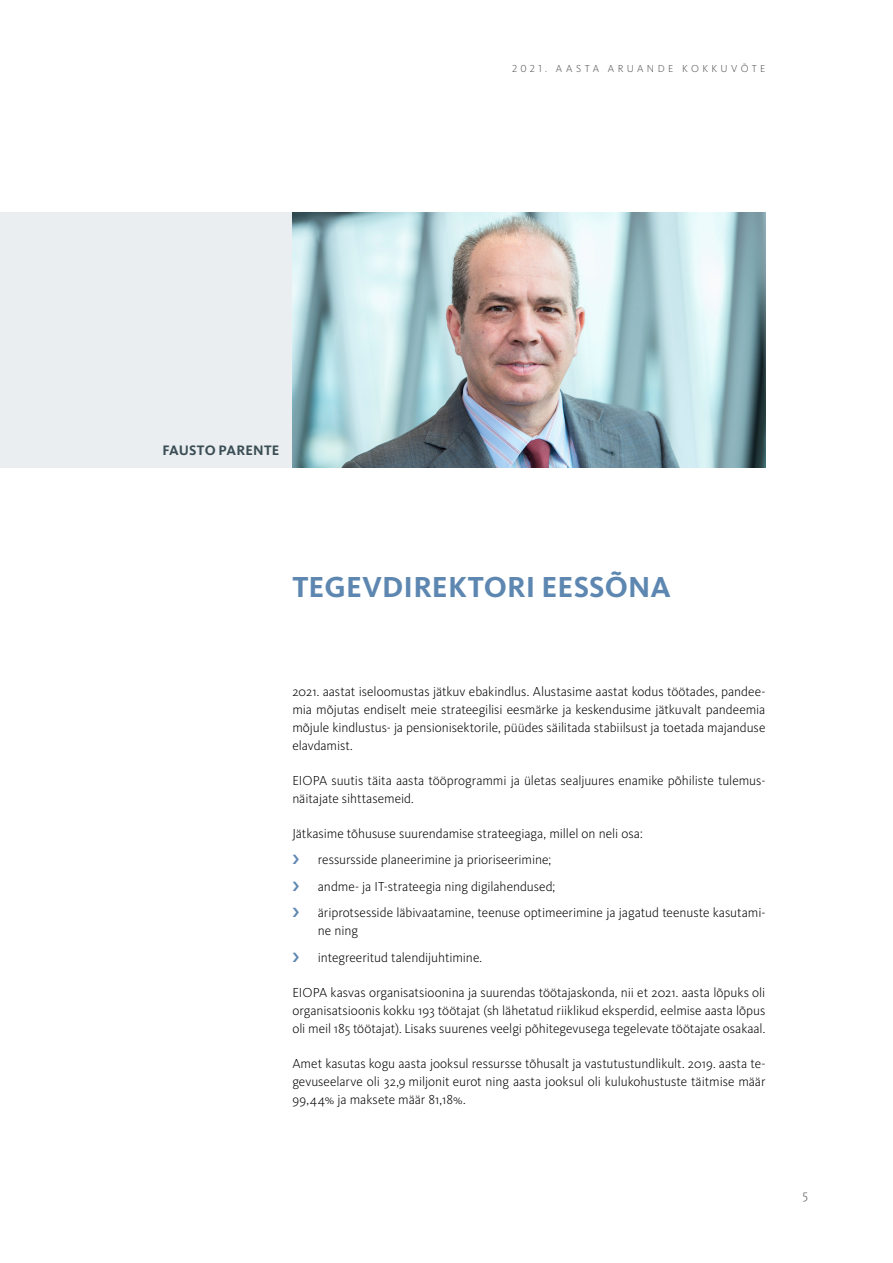
<style>
.page{position:relative;width:893px;height:1263px;background:#fff}
.page>*{position:absolute;margin:0;border:0;box-sizing:border-box;transform-origin:0 0}
.T1{font:700 30px "Kievit Pro";color:#5d87b1}
.name{font:700 14.25px "Kievit Pro";letter-spacing:.015em;color:#3a4d55}
.body{font:300 13.5px/18px "Kievit Pro";letter-spacing:-.005em;color:#000;text-align:justify}
.t1{font:300 13.5px "Kievit Pro";color:#575756}
.t2{font:300 10.5px "Kievit Pro";letter-spacing:.325em;color:#575756}
</style>
<div class="page">
<div style="left:0;top:213px;width:298px;height:255px;background:#eaeef0"></div>
<img style="left:292px;top:213px;width:473px;height:255px">
<p class="t2" style="left:512px;top:62px;width:255px">2021. AASTA ARUANDE KOKKUVÕTE</p>
<p class="name" style="left:162px;top:442px;width:119px">FAUSTO PARENTE</p>
<p class="T1" style="left:292px;top:569px;width:380px">TEGEVDIREKTORI EESSÕNA</p>
<p class="body" style="left:292px;top:682px;width:475px">2021. aastat iseloomustas jätkuv ebakindlus. Alustasime aastat kodus töötades, pandee&shy;mia mõjutas endiselt meie strateegilisi eesmärke ja keskendusime jätkuvalt pandeemia mõjule kindlustus- ja pensionisektorile, püüdes säilitada stabiilsust ja toetada majanduse elavdamist.</p>
<p class="body" style="left:292px;top:771px;width:475px">EIOPA suutis täita aasta tööprogrammi ja ületas sealjuures enamike põhiliste tulemus&shy;näitajate sihttasemeid.</p>
<p class="body" style="left:292px;top:824px;width:352px">Jätkasime tõhususe suurendamise strateegiaga, millel on neli osa:</p>
<p class="body" style="left:318px;top:851px;width:235px">ressursside planeerimine ja prioriseerimine;</p>
<p class="body" style="left:318px;top:877px;width:239px">andme- ja IT-strateegia ning digilahendused;</p>
<p class="body" style="left:318px;top:904px;width:449px">äriprotsesside läbivaatamine, teenuse optimeerimine ja jagatud teenuste kasutami&shy;ne ning</p>
<p class="body" style="left:318px;top:948px;width:166px">integreeritud talendijuhtimine.</p>
<p class="body" style="left:292px;top:983px;width:475px">EIOPA kasvas organisatsioonina ja suurendas töötajaskonda, nii et 2021. aasta lõpuks oli organisatsioonis kokku 193 töötajat (sh lähetatud riiklikud eksperdid, eelmise aasta lõpus oli meil 185 töötajat). Lisaks suurenes veelgi põhitegevusega tegelevate töötajate osakaal.</p>
<p class="body" style="left:292px;top:1054px;width:475px">Amet kasutas kogu aasta jooksul ressursse tõhusalt ja vastutustundlikult. 2019. aasta te&shy;gevuseelarve oli 32,9 miljonit eurot ning aasta jooksul oli kulukohustuste täitmise määr 99,44% ja maksete määr 81,18%.</p>
<p class="t1" style="left:802px;top:1187px;width:7px">5</p>
</div>
